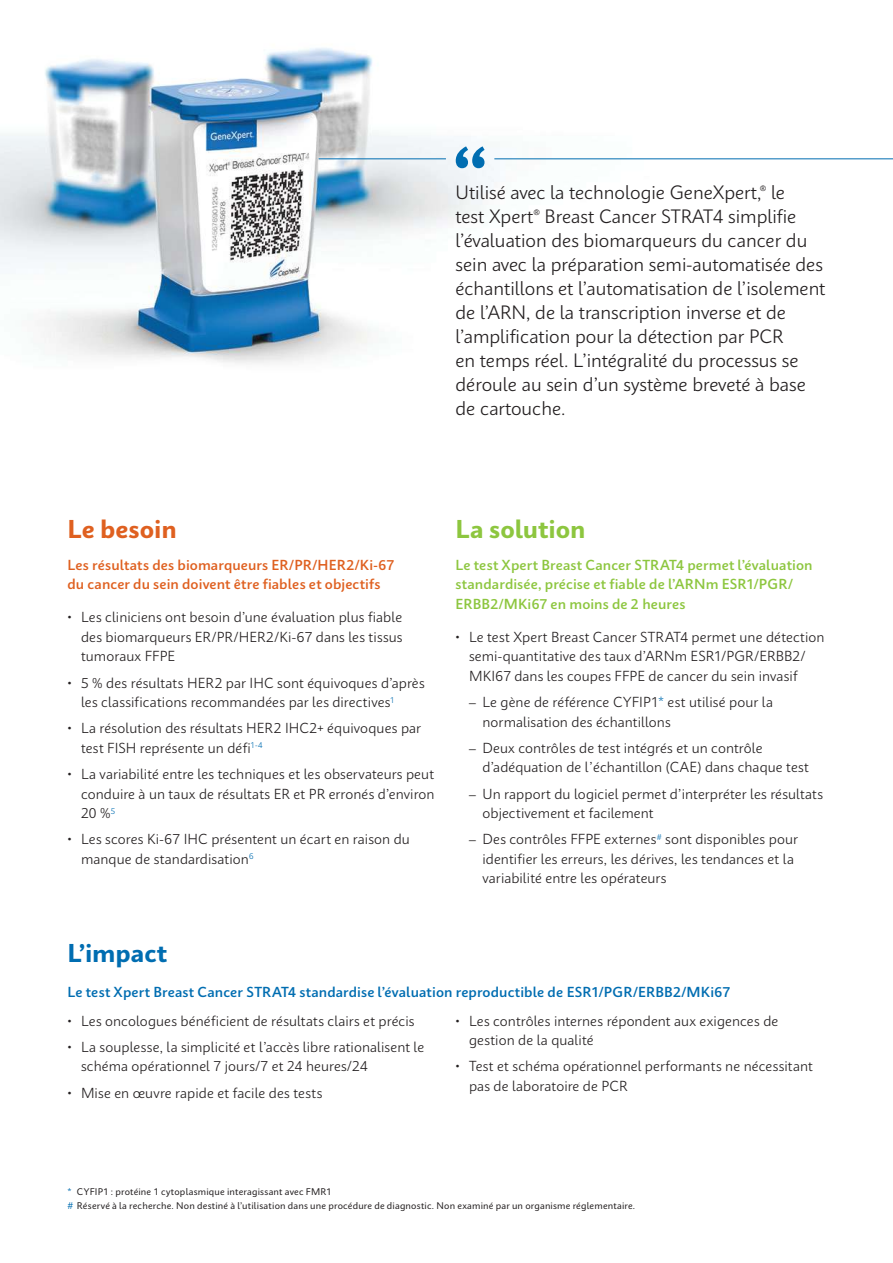
<style>
.page{position:relative;width:893px;height:1263px;background:#fff}
.page>*{position:absolute;margin:0;border:0;box-sizing:border-box;transform-origin:0 0}
.t1{font:700 24px "Cepheid Sans Pro";letter-spacing:-.005em;color:#8dc63f}
.t2{font:700 24px "Cepheid Sans Pro";color:#df6020}
.t3{font:700 24px "Cepheid Sans Pro";letter-spacing:-.005em;color:#006db1}
.t4{font:300 18px/24px "Cepheid Sans Pro";color:#231f20}
.t5{font:300 13.5px/19.5px "Cepheid Sans Pro";letter-spacing:.005em;color:#231f20}
.t6{font:600 13.5px/19.5px "Cepheid Sans Pro";letter-spacing:.01em;color:#8dc63f}
.t7{font:600 13.5px "Cepheid Sans Pro";letter-spacing:.01em;color:#006db1}
.t8{font:600 13.5px/19.5px "Cepheid Sans Pro";letter-spacing:.005em;color:#df6020}
.t9{font:9px/13.5px "Cepheid Sans Pro";letter-spacing:.02em;color:#231f20}
.s1{color:#006db1}
</style>
<div class="page">
<img style="left:0;top:48px;width:893px;height:316px">
<svg style="left:456px;top:146px;width:29px;height:22px"></svg>
<hr style="left:494px;top:158px;width:399px;height:1px;background:#006db1">
<hr style="left:319px;top:158px;width:127px;height:1px;background:#006db1">
<p class="t4" style="left:455px;top:181px;width:371px">Utilisé avec la technologie GeneXpert,® le<br>test Xpert® Breast Cancer STRAT4 simplifie l’évaluation des biomarqueurs du cancer du sein avec la préparation semi-automatisée des échantillons et l’automatisation de l’isolement de l’ARN, de la transcription inverse et de l’amplification pour la détection par PCR<br>en temps réel. L’intégralité du processus se déroule au sein d’un système breveté à base de cartouche.</p>
<h1 class="t2" style="left:67px;top:515px;width:111px">Le besoin</h1>
<p class="t8" style="left:67px;top:556px;width:328px">Les résultats des biomarqueurs ER/PR/HER2/Ki-67 du cancer du sein doivent être fiables et objectifs</p>
<p class="t5" style="left:81px;top:608px;width:323px;text-align:justify;text-indent:-13px">• Les cliniciens ont besoin d’une évaluation plus fiable des biomarqueurs ER/PR/HER2/Ki-67 dans les tissus tumoraux FFPE</p>
<p class="t5" style="left:81px;top:673px;width:345px;text-indent:-13px">• 5 % des résultats HER2 par IHC sont équivoques d’après les classifications recommandées par les directives<sup>1</sup></p>
<p class="t5" style="left:81px;top:719px;width:342px;text-indent:-13px">• La résolution des résultats HER2 IHC2+ équivoques par test FISH représente un défi<sup>1-4</sup></p>
<p class="t5" style="left:81px;top:764px;width:355px;text-align:justify;text-indent:-13px">• La variabilité entre les techniques et les observateurs peut conduire à un taux de résultats ER et PR erronés d’environ 20 %<sup>5</sup></p>
<p class="t5" style="left:81px;top:830px;width:330px;text-indent:-13px">• Les scores Ki-67 IHC présentent un écart en raison du manque de standardisation<sup>6</sup></p>
<h1 class="t1" style="left:455px;top:515px;width:132px">La solution</h1>
<p class="t6" style="left:455px;top:556px;width:359px">Le test Xpert Breast Cancer STRAT4 permet l’évaluation standardisée, précise et fiable de l’ARNm ESR1/PGR/<br>ERBB2/MKi67 en moins de 2 heures</p>
<p class="t5" style="left:469px;top:627px;width:357px;text-indent:-14px">• Le test Xpert Breast Cancer STRAT4 permet une détection semi-quantitative des taux d’ARNm ESR1/PGR/ERBB2/<br>MKI67 dans les coupes FFPE de cancer du sein invasif</p>
<p class="t5" style="left:482px;top:692px;width:292px;text-indent:-13px">– Le gène de référence CYFIP1<span class="s1">*</span> est utilisé pour la normalisation des échantillons</p>
<p class="t5" style="left:482px;top:738px;width:328px;text-indent:-13px">– Deux contrôles de test intégrés et un contrôle d’adéquation de l’échantillon (CAE) dans chaque test</p>
<p class="t5" style="left:482px;top:784px;width:342px;text-indent:-13px">– Un rapport du logiciel permet d’interpréter les résultats objectivement et facilement</p>
<p class="t5" style="left:482px;top:830px;width:317px;text-indent:-13px">– Des contrôles FFPE externes<sup>#</sup> sont disponibles pour identifier les erreurs, les dérives, les tendances et la variabilité entre les opérateurs</p>
<h1 class="t3" style="left:67px;top:938px;width:101px">L’impact</h1>
<p class="t7" style="left:67px;top:986px;width:664px">Le test Xpert Breast Cancer STRAT4 standardise l’évaluation reproductible de ESR1/PGR/ERBB2/MKi67</p>
<p class="t5" style="left:67px;top:1011px;width:349px">• Les oncologues bénéficient de résultats clairs et précis</p>
<p class="t5" style="left:81px;top:1037px;width:345px;text-indent:-13px">• La souplesse, la simplicité et l’accès libre rationalisent le schéma opérationnel 7 jours/7 et 24 heures/24</p>
<p class="t5" style="left:67px;top:1083px;width:256px">• Mise en œuvre rapide et facile des tests</p>
<p class="t5" style="left:469px;top:1011px;width:311px;text-indent:-14px">• Les contrôles internes répondent aux exigences de gestion de la qualité</p>
<p class="t5" style="left:469px;top:1057px;width:345px;text-indent:-14px">• Test et schéma opérationnel performants ne nécessitant pas de laboratoire de PCR</p>
<p class="t9" style="left:67px;top:1185px;width:569px"><span class="s1">*</span> CYFIP1 : protéine 1 cytoplasmique interagissant avec FMR1<br><span class="s1">#</span> Réservé à la recherche. Non destiné à l’utilisation dans une procédure de diagnostic. Non examiné par un organisme réglementaire.</p>
</div>
